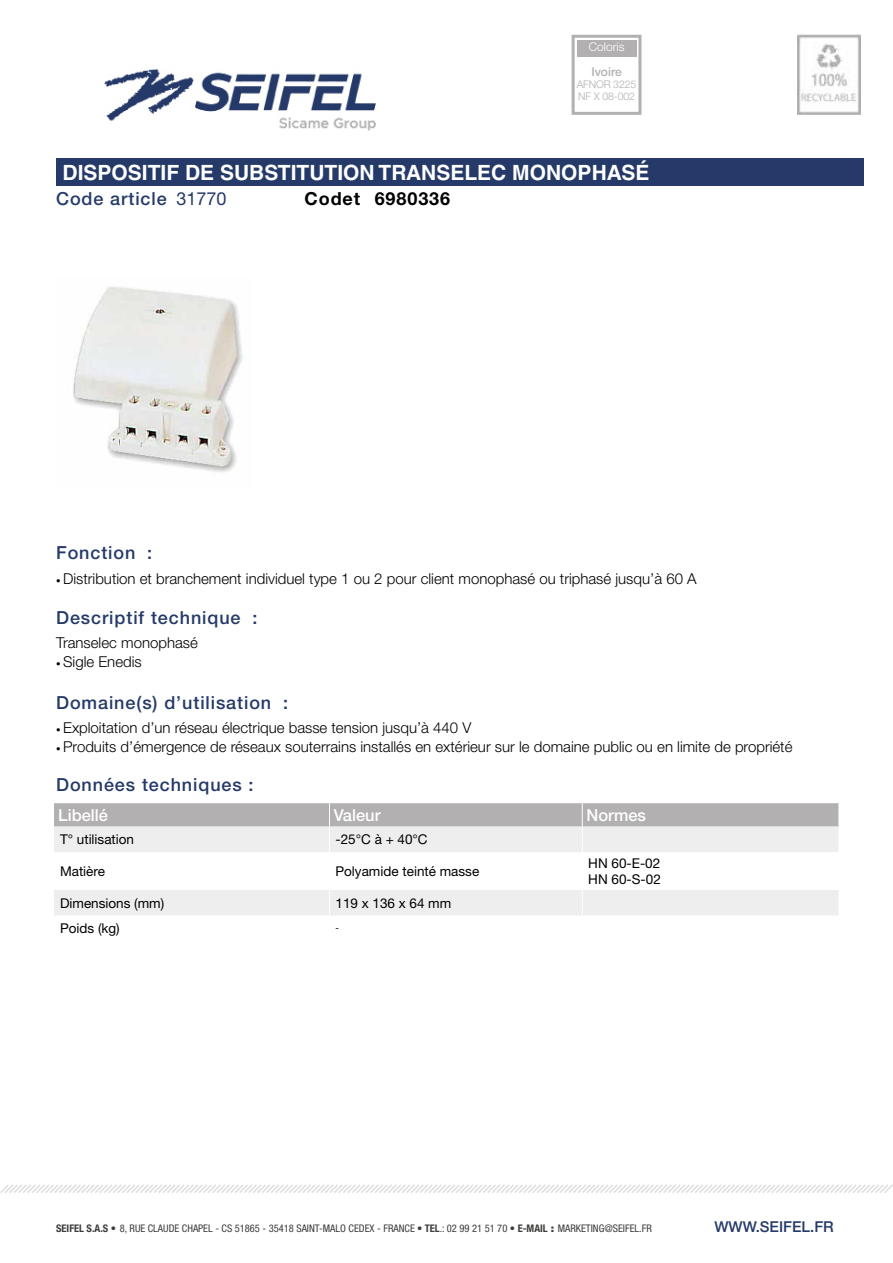
<style>
.page{position:relative;width:893px;height:1263px;background:#fff}
.page>*{position:absolute;margin:0;border:0;box-sizing:border-box;transform-origin:0 0}
.t1{font:700 21px "Helvetica LT Std";color:#fff}
.t2{font:500 18px "Helvetica Neue LT Std";letter-spacing:.05em;color:#253a68}
.t3{font:700 18px "Helvetica Neue LT Std";letter-spacing:.05em;color:#000}
.t4{font:18px "Helvetica Neue LT Std";color:#253a68}
.t5{font:500 16.5px "Helvetica Neue LT Std";color:#fff}
.t6{font:300 15px "Helvetica Neue LT Std";color:#000}
.t7{font:500 15px "Helvetica Neue LT Std";color:#253a68}
.t8{font:13.5px/16.2px "Helvetica Neue LT Std";color:#000}
.t9{font:300 12px "Helvetica Neue LT Std";color:#fff}
.t10{font:500 12px "Helvetica Neue LT Std";color:#b2b0b0}
.t11{font:condensed 10.5px "Helvetica Neue LT Std";color:#3c3c3b}
.t12{font:300 10.5px/12px "Helvetica Neue LT Std";letter-spacing:-.01em;color:#b2b0b0}
.t13{font:9px "Helvetica Neue LT Std";color:#000}
.s1{font-size:9px}
.s2{font-weight:700}
.s3{font-weight:900;font-stretch:normal}
</style>
<div class="page">
<img style="left:104px;top:68px;width:272px;height:63px">
<svg style="left:0;top:1184px;width:893px;height:9px"></svg>
<div style="left:56px;top:158px;width:807px;height:28px;background:#253a68"></div>
<div style="left:54px;top:890px;width:784px;height:25px;background:#efeeef"></div>
<svg style="left:329px;top:890px;width:1px;height:25px"></svg>
<svg style="left:582px;top:890px;width:1px;height:25px"></svg>
<svg style="left:54px;top:803px;width:785px;height:49px;background:#d2d0d1"></svg>
<img style="left:73px;top:287px;width:170px;height:186px">
<img style="left:798px;top:35px;width:63px;height:80px">
<div style="left:577px;top:40px;width:59px;height:16px;background:#b2b0b0"></div>
<div style="left:572px;top:35px;width:69px;height:80px;border:3px solid #b2b0b0"></div>
<p class="t9" style="left:589px;top:40px;width:37px">Coloris</p>
<p class="t10" style="left:591px;top:64px;width:32px">Ivoire</p>
<p class="t12" style="left:577px;top:78px;width:61px">AFNOR 3225<br>NF X 08-002</p>
<h1 class="t1" style="left:63px;top:160px;width:588px">DISPOSITIF DE SUBSTITUTION TRANSELEC MONOPHASÉ</h1>
<p class="t2" style="left:56px;top:188px;width:112px">Code article</p>
<p class="t4" style="left:176px;top:188px;width:52px">31770</p>
<p class="t3" style="left:305px;top:188px;width:147px">Codet 6980336</p>
<p class="t2" style="left:56px;top:542px;width:98px">Fonction :</p>
<p class="t6" style="left:56px;top:569px;width:642px"><span class="s1">•</span> Distribution et branchement individuel type 1 ou 2 pour client monophasé ou triphasé jusqu’à 60 A</p>
<p class="t2" style="left:56px;top:606px;width:203px">Descriptif technique :</p>
<p class="t6" style="left:56px;top:633px;width:143px">Transelec monophasé</p>
<p class="t6" style="left:56px;top:653px;width:87px"><span class="s1">•</span> Sigle Enedis</p>
<p class="t2" style="left:56px;top:692px;width:233px">Domaine(s) d’utilisation :</p>
<p class="t6" style="left:56px;top:718px;width:417px"><span class="s1">•</span> Exploitation d’un réseau électrique basse tension jusqu’à 440 V</p>
<p class="t6" style="left:56px;top:737px;width:738px"><span class="s1">•</span> Produits d’émergence de réseaux souterrains installés en extérieur sur le domaine public ou en limite de propriété</p>
<p class="t2" style="left:56px;top:774px;width:199px">Données techniques :</p>
<p class="t5" style="left:58px;top:805px;width:51px">Libellé</p>
<p class="t5" style="left:334px;top:805px;width:48px">Valeur</p>
<p class="t5" style="left:586px;top:805px;width:61px">Normes</p>
<p class="t8" style="left:60px;top:831px;width:76px">T° utilisation</p>
<p class="t8" style="left:335px;top:831px;width:94px">-25°C à + 40°C</p>
<p class="t8" style="left:60px;top:863px;width:47px">Matière</p>
<p class="t8" style="left:335px;top:863px;width:145px">Polyamide teinté masse</p>
<p class="t8" style="left:588px;top:855px;width:74px">HN 60-E-02<br>HN 60-S-02</p>
<p class="t8" style="left:60px;top:894px;width:106px">Dimensions (mm)</p>
<p class="t8" style="left:335px;top:894px;width:117px">119 x 136 x 64 mm</p>
<p class="t8" style="left:60px;top:920px;width:61px">Poids (kg)</p>
<p class="t13" style="left:335px;top:923px;width:5px">-</p>
<p class="t11" style="left:56px;top:1222px;width:597px"><span class="s2">SEIFEL S.A.S</span> <span class="s3">•</span> 8, RUE CLAUDE CHAPEL - CS 51865 - 35418 SAINT-MALO CEDEX - FRANCE • <span class="s2">TEL</span>.: 02 99 21 51 70 • <span class="s2">E-MAIL</span> <span class="s3">:</span> MARKETING@SEIFEL.FR</p>
<p class="t7" style="left:714px;top:1218px;width:121px">WWW.SEIFEL.FR</p>
</div>
